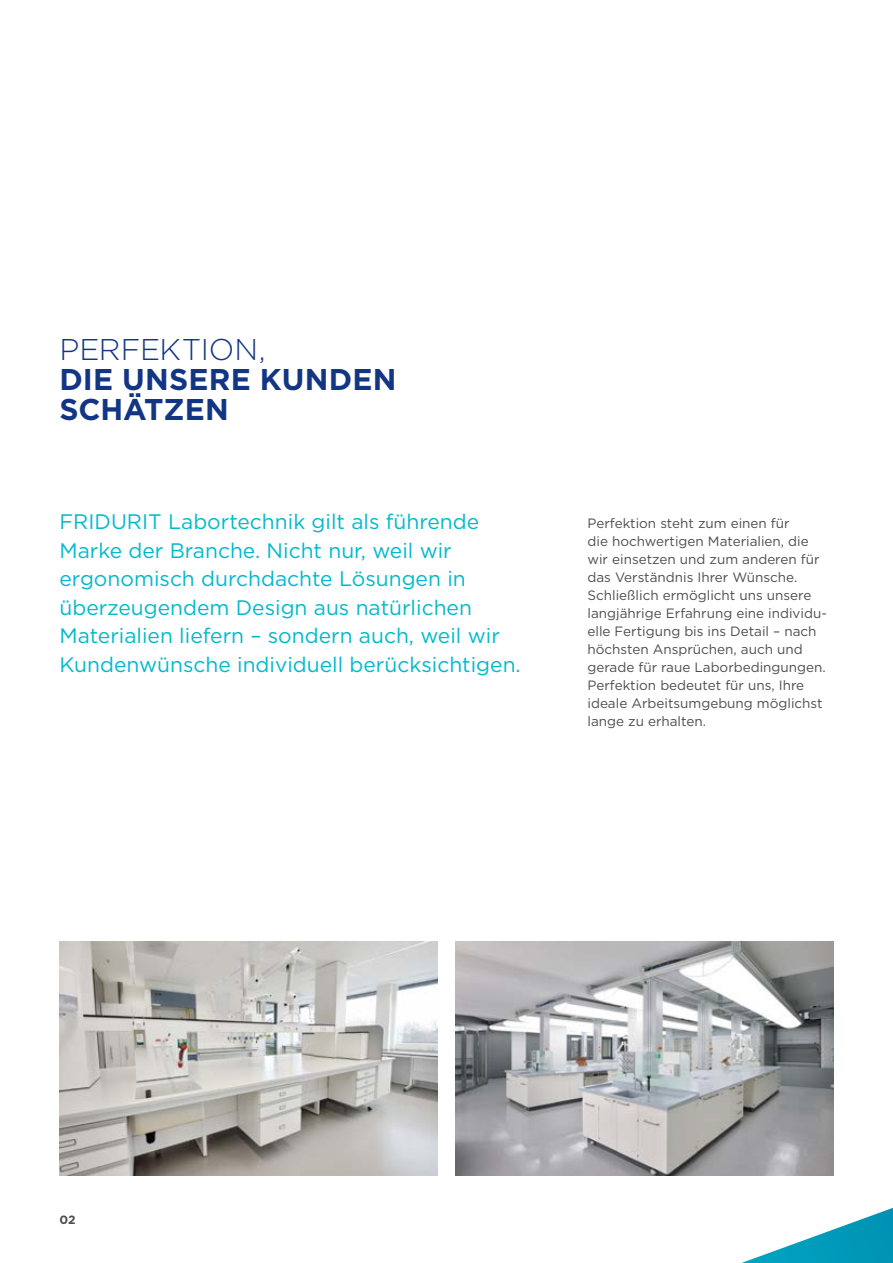
<style>
.page{position:relative;width:893px;height:1263px;background:#fff}
.page>*{position:absolute;margin:0;border:0;box-sizing:border-box;transform-origin:0 0}
.t1{font:700 30px/30px "Gotham";letter-spacing:.005em;color:#133684}
.t2{font:300 30px "Gotham";letter-spacing:-.01em;color:#133684}
.t3{font:21px/28.5px "Gotham";color:#00b9cc}
.t4{font:13.5px/18px "Gotham";color:#4d4d4c}
.t5{font:700 12px "Gotham";color:#4d4d4c}
</style>
<div class="page">
<img style="left:455px;top:942px;width:287px;height:234px">
<img style="left:60px;top:942px;width:377px;height:234px">
<svg style="left:742px;top:941px;width:151px;height:322px"></svg>
<h1 class="t2" style="left:60px;top:330px;width:208px">PERFEKTION,</h1>
<h1 class="t1" style="left:60px;top:364px;width:338px">DIE UNSERE KUNDEN<br>SCHÄTZEN</h1>
<p class="t3" style="left:60px;top:507px;width:463px">FRIDURIT Labortechnik gilt als führende Marke der Branche. Nicht nur, weil wir ergonomisch durchdachte Lösungen in überzeugendem Design aus natürlichen Materialien liefern – sondern auch, weil wir Kundenwünsche individuell berücksichtigen.</p>
<p class="t4" style="left:587px;top:513px;width:241px">Perfektion steht zum einen für<br>die hochwertigen Materialien, die wir einsetzen und zum anderen für das Verständnis Ihrer Wünsche.<br>Schließlich ermöglicht uns unsere langjährige Erfahrung eine individu&shy;elle Fertigung bis ins Detail – nach höchsten Ansprüchen, auch und gerade für raue Laborbedingungen.<br>Perfektion bedeutet für uns, Ihre ideale Arbeitsumgebung möglichst lange zu erhalten.</p>
<p class="t5" style="left:60px;top:1212px;width:18px">02</p>
</div>
